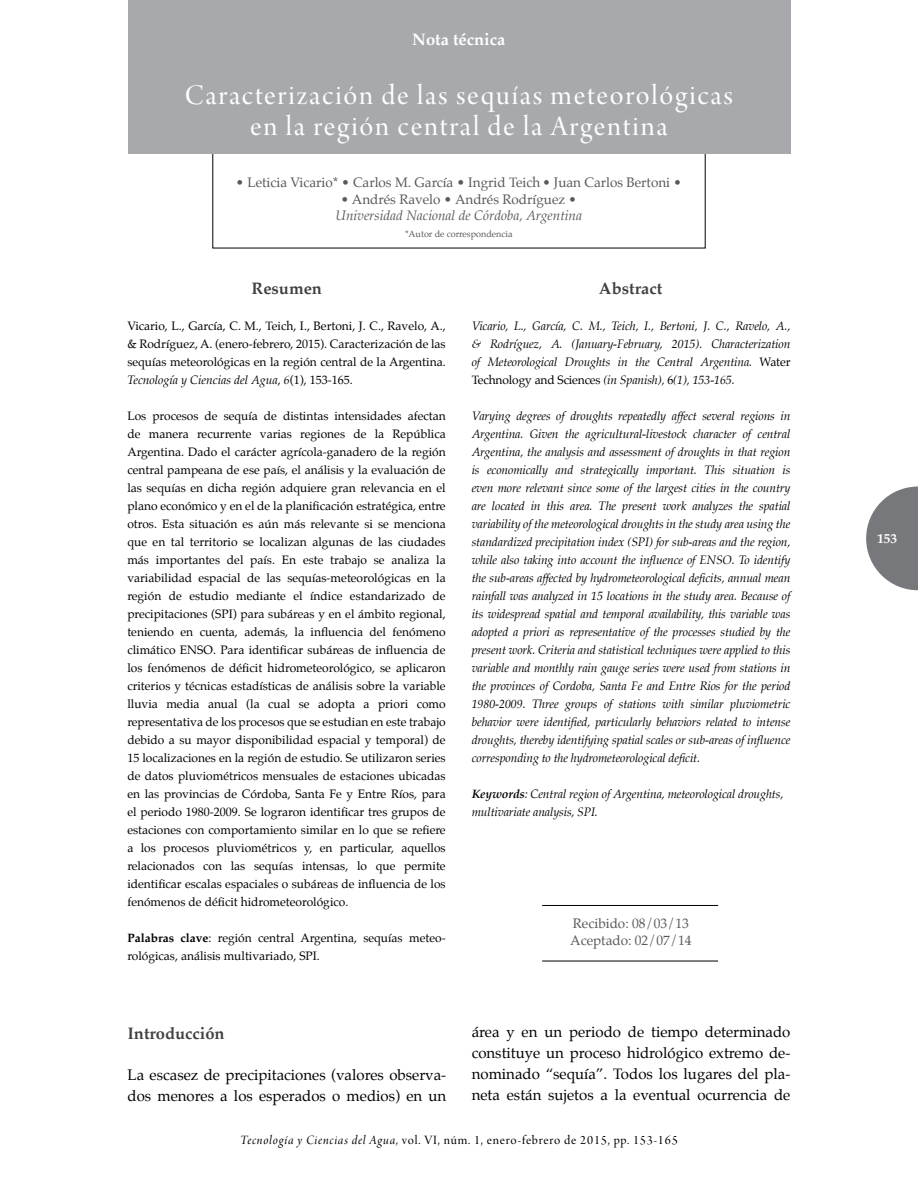
<style>
.page{position:relative;width:918px;height:1188px;background:#fff}
.page>*{position:absolute;margin:0;border:0;box-sizing:border-box;transform-origin:0 0}
.t1{font:30px/31.5px "Arno Pro Display";letter-spacing:.06em;color:#fff;text-align:center}
.t2{font:700 16.5px "Palatino";color:#414042}
.t3{font:700 16.5px "Palatino";color:#fff}
.t4{font:15px/20.9px "Palatino";color:#000}
.t5{font:13.5px/16.5px "Palatino";color:#58595b}
.t6{font:13.5px "Arno Pro Display";letter-spacing:.06em;color:#000}
.t7{font:italic 13.5px "Palatino";color:#58595b}
.t8{font:700 13.5px "Palatino";color:#fff}
.t9{font:12px/18px "Palatino";color:#000;text-align:justify}
.t10{font:italic 12px/18px "Palatino";letter-spacing:-.01em;color:#000;text-align:justify}
.t11{font:9px "Palatino";color:#58595b}
.s1{font-style:italic}
.s2{font-weight:700}
.s3{font-style:normal}
.s4{font-family:"Arno Pro Italic Display"}
</style>
<div class="page">
<svg style="left:866px;top:487px;width:52px;height:103px"></svg>
<div style="left:128px;top:0;width:662px;height:153px;background:#a7a9ac"></div>
<hr style="left:542px;top:905px;width:176px;height:1px;background:#000">
<hr style="left:542px;top:961px;width:176px;height:1px;background:#000">
<h2 class="t3" style="left:412px;top:25px;width:95px">Nota técnica</h2>
<h1 class="t1" style="left:185px;top:81px;width:550px">Caracterización de las sequías meteorológicas en la región central de la Argentina</h1>
<p class="t5" style="left:236px;top:174px;width:447px">• Leticia Vicario* • Carlos M. García • Ingrid Teich• Juan Carlos Bertoni •</p>
<p class="t5" style="left:341px;top:191px;width:237px">• Andrés Ravelo • Andrés Rodríguez •</p>
<p class="t7" style="left:336px;top:204px;width:248px">Universidad Nacional de Córdoba, Argentina</p>
<p class="t11" style="left:405px;top:226px;width:109px">*Autor de correspondencia</p>
<h2 class="t2" style="left:251px;top:274px;width:72px">Resumen</h2>
<p class="t9" style="left:127px;top:317px;width:320px">Vicario, L., García, C. M., Teich, I., Bertoni, J. C., Ravelo, A., &amp; Rodríguez, A. (enero-febrero, 2015). Caracterización de las sequías meteorológicas en la región central de la Argentina.<br><span class="s1">Tecnología y Ciencias del Agua</span>, <span class="s1">6</span>(1), 153-165.</p>
<p class="t9" style="left:127px;top:407px;width:320px">Los procesos de sequía de distintas intensidades afectan de manera recurrente varias regiones de la República Argentina. Dado el carácter agrícola-ganadero de la región central pampeana de ese país, el análisis y la evaluación de las sequías en dicha región adquiere gran relevancia en el plano económico y en el de la planificación estratégica, entre otros. Esta situación es aún más relevante si se menciona que en tal territorio se localizan algunas de las ciudades más importantes del país. En este trabajo se analiza la variabilidad espacial de las sequías-meteorológicas en la región de estudio mediante el índice estandarizado de precipitaciones (SPI) para subáreas y en el ámbito regional, teniendo en cuenta, además, la influencia del fenómeno climático ENSO. Para identificar subáreas de influencia de los fenómenos de déficit hidrometeorológico, se aplicaron criterios y técnicas estadísticas de análisis sobre la variable lluvia media anual (la cual se adopta a priori como representativa de los procesos que se estudian en este trabajo debido a su mayor disponibilidad espacial y temporal) de 15 localizaciones en la región de estudio. Se utilizaron series de datos pluviométricos mensuales de estaciones ubicadas en las provincias de Córdoba, Santa Fe y Entre Ríos, para el periodo 1980-2009. Se lograron identificar tres grupos de estaciones con comportamiento similar en lo que se refiere a los procesos pluviométricos y, en particular, aquellos relacionados con las sequías intensas, lo que permite identificar escalas espaciales o subáreas de influencia de los fenómenos de déficit hidrometeorológico.</p>
<p class="t9" style="left:127px;top:929px;width:320px"><span class="s2">Palabras clave</span>: región central Argentina, sequías meteo&shy;rológicas, análisis multivariado, SPI.</p>
<h2 class="t2" style="left:128px;top:1019px;width:99px">Introducción</h2>
<p class="t4" style="left:128px;top:1065px;width:320px">La escasez de precipitaciones (valores observa&shy;dos menores a los esperados o medios) en un</p>
<h2 class="t2" style="left:599px;top:274px;width:65px">Abstract</h2>
<p class="t10" style="left:472px;top:317px;width:320px">Vicario, L., García, C. M., Teich, I., Bertoni, J. C., Ravelo, A., &amp; Rodríguez, A. (January-February, 2015). Characterization of Meteorological Droughts in the Central Argentina. <span class="s3">Water Technology and Sciences</span> (in Spanish), <span class="s3">6</span>(1), 153-165.</p>
<p class="t10" style="left:472px;top:407px;width:320px">Varying degrees of droughts repeatedly affect several regions in Argentina. Given the agricultural-livestock character of central Argentina, the analysis and assessment of droughts in that region is economically and strategically important. This situation is even more relevant since some of the largest cities in the country are located in this area. The present work analyzes the spatial variability of the meteorological droughts in the study area using the standardized precipitation index (SPI) for sub-areas and the region, while also taking into account the influence of ENSO. To identify the sub-areas affected by hydrometeorological deficits, annual mean rainfall was analyzed in 15 locations in the study area. Because of its widespread spatial and temporal availability, this variable was adopted a priori as representative of the processes studied by the present work. Criteria and statistical techniques were applied to this variable and monthly rain gauge series were used from stations in the provinces of Cordoba, Santa Fe and Entre Rios for the period 1980-2009. Three groups of stations with similar pluviometric behavior were identified, particularly behaviors related to intense droughts, thereby identifying spatial scales or sub-areas of influence corresponding to the hydrometeorological deficit.</p>
<p class="t10" style="left:472px;top:785px;width:313px"><span class="s2">Keywords</span>: Central region of Argentina, meteorological droughts, multivariate analysis, SPI.</p>
<p class="t5" style="left:570px;top:915px;width:123px">Recibido: 08/03/13<br>Aceptado: 02/07/14</p>
<p class="t4" style="left:472px;top:1022px;width:320px;text-align:justify">área y en un periodo de tiempo determinado constituye un proceso hidrológico extremo de&shy;nominado “sequía”. Todos los lugares del pla&shy;neta están sujetos a la eventual ocurrencia de</p>
<p class="t6" style="left:240px;top:1132px;width:439px"><span class="s4">Tecnología y Ciencias del Agua,</span> vol. VI, núm. 1, enero-febrero de 2015, pp. 153-165</p>
<p class="t8" style="left:877px;top:526px;width:22px">153</p>
</div>
